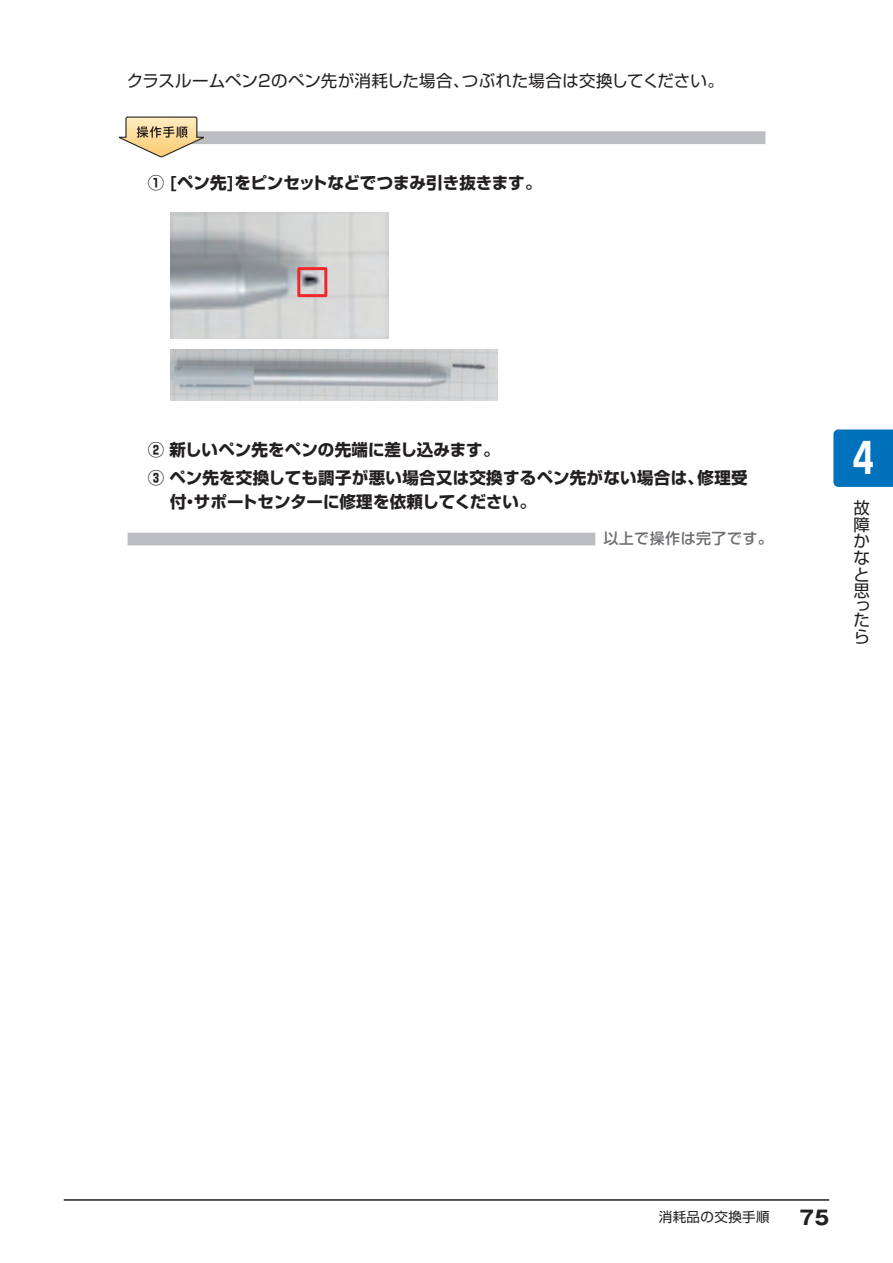
<style>
.page{position:relative;width:893px;height:1263px;background:#fff}
.page>*{position:absolute;margin:0;border:0;box-sizing:border-box;transform-origin:0 0}
.t1{font:700 42px "Shin Go Pro De";color:#fff}
.t2{font:700 19.5px "Gothic MB101 Pro";color:#231f20}
.t3{font:700 16.5px/28.2px "Shin Go Pro";letter-spacing:.005em;color:#231f20}
.t4{font:16.5px/16.8px "Shin Go Pro";color:#231f20;text-align:justify}
.t5{font:500 15px "Shin M Go Pro";letter-spacing:.03em;color:#6c6d70}
.t6{font:13.5px "Shin Go Pro";letter-spacing:.03em;color:#231f20}
</style>
<div class="page">
<hr style="left:64px;top:1199px;width:765px;height:2px;background:#231f20">
<div style="left:833px;top:429px;width:60px;height:58px;background:#0072bc"></div>
<div style="left:170px;top:131px;width:595px;height:13px;background:#bcbdc0"></div>
<div style="left:128px;top:533px;width:467px;height:12px;background:#bcbdc0"></div>
<img style="left:170px;top:350px;width:328px;height:50px">
<img style="left:170px;top:212px;width:218px;height:126px">
<div style="left:297px;top:267px;width:30px;height:30px;border:3px solid #ee2928"></div>
<svg style="left:119px;top:116px;width:85px;height:42px"></svg>
<p class="t4" style="left:127px;top:70px;width:599px">クラスルームペン2のペン先が消耗した場合、つぶれた場合は交換してください。</p>
<p class="t3" style="left:148px;top:166px;width:395px">① [ペン先]をピンセットなどでつまみ引き抜きます。</p>
<p class="t3" style="left:148px;top:433px;width:601px">② 新しいペン先をペンの先端に差し込みます。<br>③ ペン先を交換しても調子が悪い場合又は交換するペン先がない場合は、修理受</p>
<p class="t3" style="left:170px;top:486px;width:367px">付・サポートセンターに修理を依頼してください。</p>
<p class="t5" style="left:603px;top:526px;width:171px">以上で操作は完了です。</p>
<h1 class="t1" style="left:853px;top:424px;width:22px">4</h1>
<p class="t4" style="left:854px;top:497px;width:18px">故障かなと思</p>
<p class="t4" style="left:854px;top:596px;width:17px;line-height:14.5px">った</p>
<p class="t4" style="left:854px;top:626px;width:16px">ら</p>
<p class="t6" style="left:659px;top:1205px;width:112px">消耗品の交換手順</p>
<p class="t2" style="left:800px;top:1201px;width:31px">75</p>
</div>
